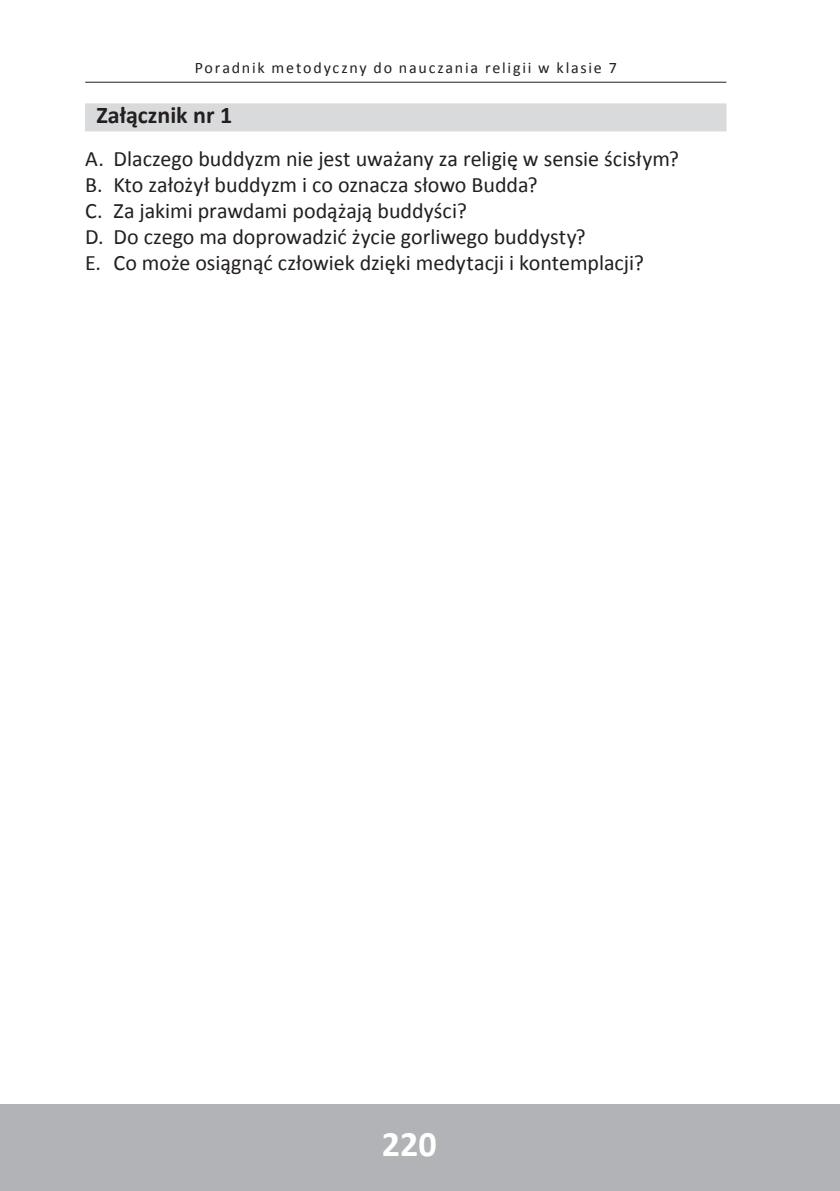
<style>
.page{position:relative;width:840px;height:1191px;background:#fff}
.page>*{position:absolute;margin:0;border:0;box-sizing:border-box;transform-origin:0 0}
.t1{font:700 36px "Calibri";color:#fff}
.t2{font:700 24px "Calibri";color:#231f20}
.t3{font:22px/26px "Calibri";color:#231f20}
.t4{font:16px "Calibri";letter-spacing:.11em;color:#231f20}
</style>
<div class="page">
<div style="left:0;top:1104px;width:839px;height:87px;background:#b2b3b7"></div>
<hr style="left:85px;top:82px;width:641px;height:1px;background:#231f20">
<div style="left:85px;top:103px;width:641px;height:28px;background:#d9dadc"></div>
<p class="t4" style="left:194px;top:58px;width:423px">Poradnik metodyczny do nauczania religii w klasie 7</p>
<p class="t2" style="left:96px;top:100px;width:137px">Załącznik nr 1</p>
<p class="t3" style="left:85px;top:146px;width:595px">A. Dlaczego buddyzm nie jest uważany za religię w sensie ścisłym?<br>B. Kto założył buddyzm i co oznacza słowo Budda?<br>C. Za jakimi prawdami podążają buddyści?<br>D. Do czego ma doprowadzić życie gorliwego buddysty?<br>E. Co może osiągnąć człowiek dzięki medytacji i kontemplacji?</p>
<p class="t1" style="left:382px;top:1120px;width:56px">220</p>
</div>
